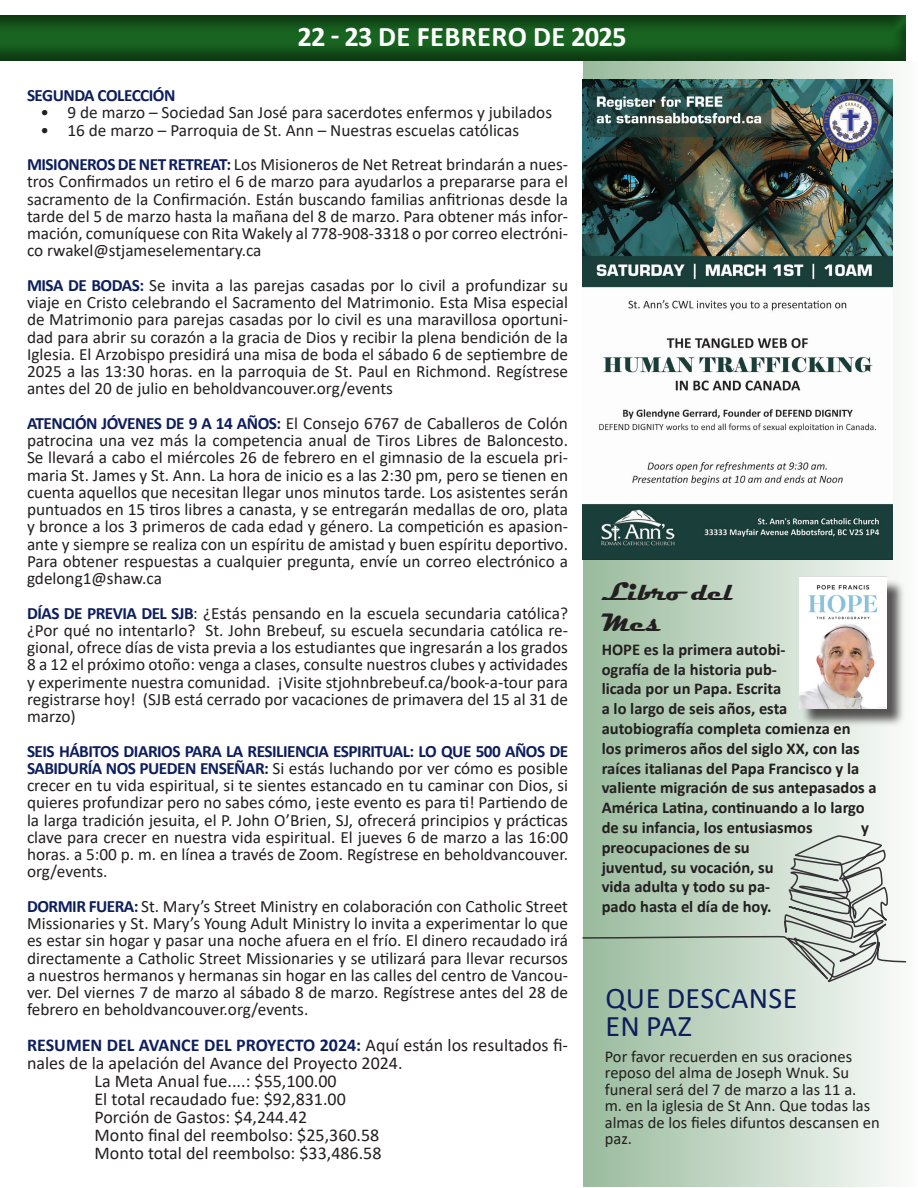
<style>
.page{position:relative;width:918px;height:1188px;background:#fff}
.page>*{position:absolute;margin:0;border:0;box-sizing:border-box;transform-origin:0 0}
.t1{font:30px/28.5px "Calibri";letter-spacing:.015em;color:#0d1e5c}
._1-Head-Gotham{font:700 28.5px "Calibri";letter-spacing:.015em;color:#fff}
.t2{font:700 25.5px/30.6px "Magneto";color:#231f20}
.t3{font:18px/18px "Calibri";color:#231f20}
.t4{font:17.25px/17.2px "Calibri";color:#231f20;text-align:justify}
.t5{font:700 17.25px "Calibri";letter-spacing:-.03em;color:#0d1e5c}
.t6{font:700 16.5px/19.8px "Calibri";color:#231f20}
.t7{font:16.5px/16.5px "Calibri";color:#231f20}
.s1{font-weight:700;color:#0d1e5c}
</style>
<div class="page">
<div style="left:584px;top:61px;width:334px;height:1125px;background:linear-gradient(to right,#99ba9d,#fbfcfb)"></div>
<div style="left:0;top:8px;width:907px;height:54px;background:#231f20;opacity:.5"></div>
<svg style="left:582px;top:835px;width:325px;height:148px;background:#bccdbe"></svg>
<div style="left:801px;top:579px;width:105px;height:148px;background:#231f20;opacity:.75"></div>
<img style="left:799px;top:577px;width:88px;height:132px">
<img style="left:582px;top:80px;width:311px;height:480px">
<p class="_1-Head-Gotham" style="left:298px;top:17px;width:331px">22 - 23 DE FEBRERO DE 2025</p>
<p class="t5" style="left:27px;top:83px;width:150px">SEGUNDA COLECCIÓN</p>
<p class="t4" style="left:40px;top:104px;width:513px">• 9 de marzo – Sociedad San José para sacerdotes enfermos y jubilados</p>
<p class="t4" style="left:40px;top:121px;width:480px">• 16 de marzo – Parroquia de St. Ann – Nuestras escuelas católicas</p>
<p class="t4" style="left:27px;top:155px;width:543px"><span class="s1">MISIONEROS DE NET RETREAT:</span> Los Misioneros de Net Retreat brindarán a nues&shy;tros Confirmados un retiro el 6 de marzo para ayudarlos a prepararse para el sacramento de la Confirmación. Están buscando familias anfitrionas desde la tarde del 5 de marzo hasta la mañana del 8 de marzo. Para obtener más infor&shy;mación, comuníquese con Rita Wakely al 778-908-3318 o por correo electróni&shy;co rwakel@stjameselementary.ca</p>
<p class="t4" style="left:27px;top:276px;width:543px"><span class="s1">MISA DE BODAS:</span> Se invita a las parejas casadas por lo civil a profundizar su viaje en Cristo celebrando el Sacramento del Matrimonio. Esta Misa especial de Matrimonio para parejas casadas por lo civil es una maravillosa oportuni&shy;dad para abrir su corazón a la gracia de Dios y recibir la plena bendición de la Iglesia. El Arzobispo presidirá una misa de boda el sábado 6 de septiembre de 2025 a las 13:30 horas. en la parroquia de St. Paul en Richmond. Regístrese antes del 20 de julio en beholdvancouver.org/events</p>
<p class="t4" style="left:27px;top:414px;width:543px"><span class="s1">ATENCIÓN JÓVENES DE 9 A 14 AÑOS:</span> El Consejo 6767 de Caballeros de Colón patrocina una vez más la competencia anual de Tiros Libres de Baloncesto.<br>Se llevará a cabo el miércoles 26 de febrero en el gimnasio de la escuela pri&shy;maria St. James y St. Ann. La hora de inicio es a las 2:30 pm, pero se tienen en cuenta aquellos que necesitan llegar unos minutos tarde. Los asistentes serán puntuados en 15 tiros libres a canasta, y se entregarán medallas de oro, plata y bronce a los 3 primeros de cada edad y género. La competición es apasion&shy;ante y siempre se realiza con un espíritu de amistad y buen espíritu deportivo.<br>Para obtener respuestas a cualquier pregunta, envíe un correo electrónico a gdelong1@shaw.ca</p>
<p class="t4" style="left:27px;top:604px;width:543px"><span class="s1">DÍAS DE PREVIA DEL SJB</span>: ¿Estás pensando en la escuela secundaria católica? ¿Por qué no intentarlo? St. John Brebeuf, su escuela secundaria católica re&shy;gional, ofrece días de vista previa a los estudiantes que ingresarán a los grados 8 a 12 el próximo otoño: venga a clases, consulte nuestros clubes y actividades y experimente nuestra comunidad. ¡Visite stjohnbrebeuf.ca/book-a-tour para registrarse hoy! (SJB está cerrado por vacaciones de primavera del 15 al 31 de marzo)</p>
<p class="t4" style="left:27px;top:742px;width:543px"><span class="s1">SEIS HÁBITOS DIARIOS PARA LA RESILIENCIA ESPIRITUAL: LO QUE 500 AÑOS DE SABIDURÍA NOS PUEDEN ENSEÑAR:</span> Si estás luchando por ver cómo es posible crecer en tu vida espiritual, si te sientes estancado en tu caminar con Dios, si quieres profundizar pero no sabes cómo, ¡este evento es para ti! Partiendo de la larga tradición jesuita, el P. John O’Brien, SJ, ofrecerá principios y prácticas clave para crecer en nuestra vida espiritual. El jueves 6 de marzo a las 16:00 horas. a 5:00 p. m. en línea a través de Zoom. Regístrese en beholdvancouver. org/events.</p>
<p class="t4" style="left:27px;top:897px;width:543px"><span class="s1">DORMIR FUERA:</span> St. Mary’s Street Ministry en colaboración con Catholic Street Missionaries y St. Mary’s Young Adult Ministry lo invita a experimentar lo que es estar sin hogar y pasar una noche afuera en el frío. El dinero recaudado irá directamente a Catholic Street Missionaries y se utilizará para llevar recursos a nuestros hermanos y hermanas sin hogar en las calles del centro de Vancou&shy;ver. Del viernes 7 de marzo al sábado 8 de marzo. Regístrese antes del 28 de febrero en beholdvancouver.org/events.</p>
<p class="t3" style="left:27px;top:1035px;width:543px"><span class="s1">RESUMEN DEL AVANCE DEL PROYECTO 2024:</span> Aquí están los resultados fi&shy;nales de la apelación del Avance del Proyecto 2024.</p>
<p class="t3" style="left:94px;top:1071px;width:244px">La Meta Anual fue....: $55,100.00</p>
<p class="t3" style="left:94px;top:1089px;width:253px">El total recaudado fue: $92,831.00</p>
<p class="t3" style="left:94px;top:1107px;width:214px">Porción de Gastos: $4,244.42</p>
<p class="t3" style="left:94px;top:1125px;width:286px">Monto final del reembolso: $25,360.58</p>
<p class="t3" style="left:94px;top:1143px;width:289px">Monto total del reembolso: $33,486.58</p>
<p class="t2" style="left:602px;top:577px;width:133px">Libro del<br>Mes</p>
<p class="t6" style="left:602px;top:639px;width:276px">HOPE es la primera autobi-<br>ografía de la historia pub-<br>licada por un Papa. Escrita<br>a lo largo de seis años, esta autobiografía completa comienza en<br>los primeros años del siglo XX, con las raíces italianas del Papa Francisco y la valiente migración de sus antepasados a América Latina, continuando a lo largo de su infancia, los entusiasmos</p>
<p class="t6" style="left:861px;top:817px;width:9px">y</p>
<p class="t6" style="left:602px;top:837px;width:173px">preocupaciones de su juventud, su vocación, su vida adulta y todo su pa&shy;pado hasta el día de hoy.</p>
<p class="t1" style="left:605px;top:983px;width:194px">QUE DESCANSE<br>EN PAZ</p>
<p class="t7" style="left:605px;top:1048px;width:249px">Por favor recuerden en sus oraciones</p>
<p class="t7" style="left:605px;top:1064px;width:276px">reposo del alma de Joseph Wnuk. Su funeral será del 7 de marzo a las 11 a.<br>m. en la iglesia de St Ann. Que todas las almas de los fieles difuntos descansen en paz.</p>
</div>
